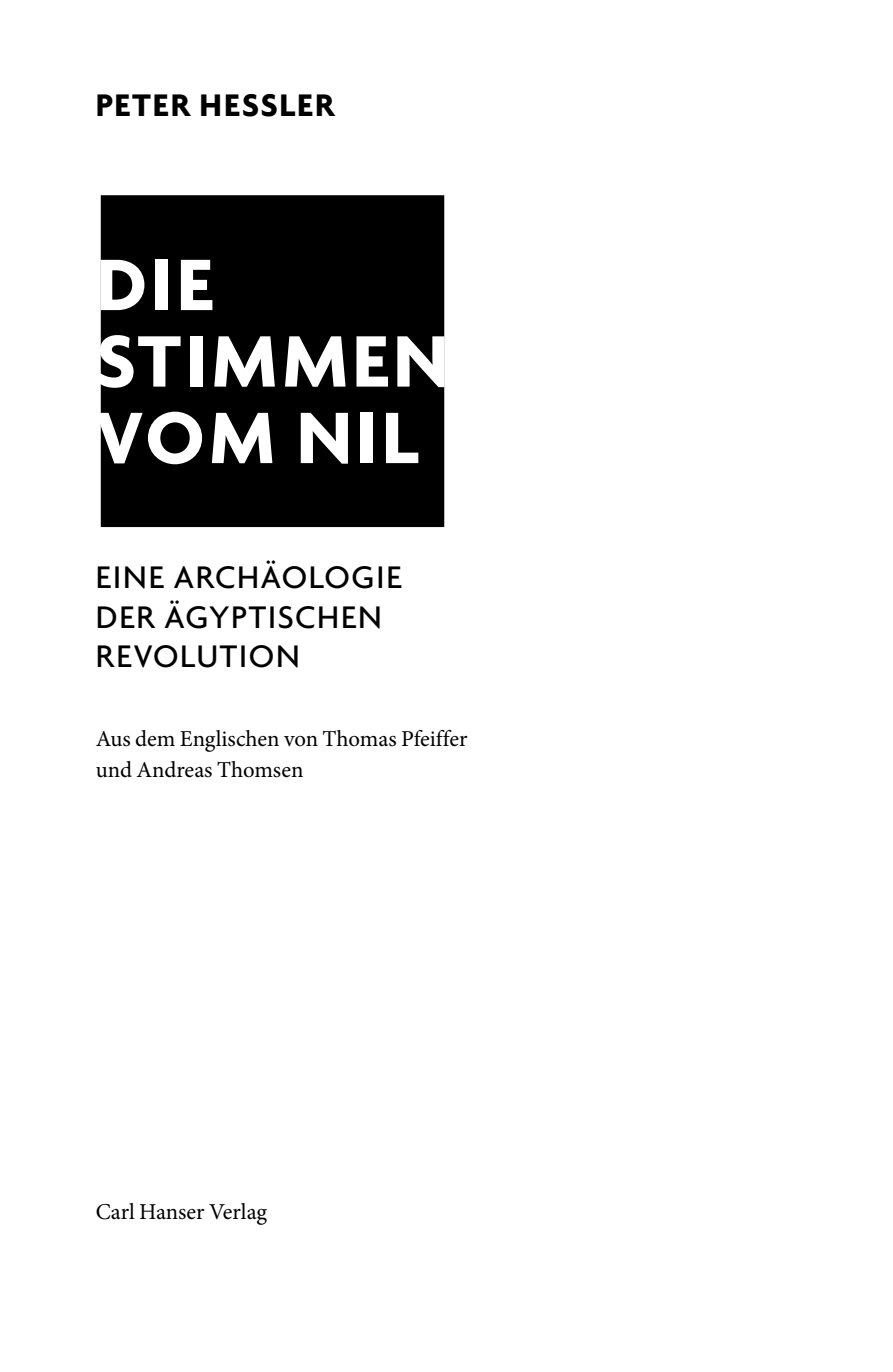
<style>
.page{position:relative;width:893px;height:1372px;background:#fff}
.page>*{position:absolute;margin:0;border:0;box-sizing:border-box;transform-origin:0 0}
.t1{font:700 78.75px/76.5px "Agenda";letter-spacing:.045em;color:#fff}
.t2{font:500 33.75px/39.4px "Agenda";letter-spacing:.045em;color:#000}
.t3{font:700 33.75px "Agenda";letter-spacing:.055em;color:#000}
.t4{font:22.72px/31.5px "Minion Pro";letter-spacing:-.005em;color:#000}
</style>
<div class="page">
<div style="left:101px;top:195px;width:343px;height:332px;background:#000"></div>
<h2 class="t3" style="left:96px;top:84px;width:241px">PETER HESSLER</h2>
<h1 class="t1" style="left:96px;top:244px;width:354px">DIE<br>STIMMEN<br>VOM NIL</h1>
<h2 class="t2" style="left:96px;top:557px;width:308px">EINE ARCHÄOLOGIE<br>DER ÄGYPTISCHEN<br>REVOLUTION</h2>
<p class="t4" style="left:96px;top:723px;width:373px">Aus dem Englischen von Thomas Pfeiffer und Andreas Thomsen</p>
<p class="t4" style="left:96px;top:1195px;width:173px">Carl Hanser Verlag</p>
</div>
